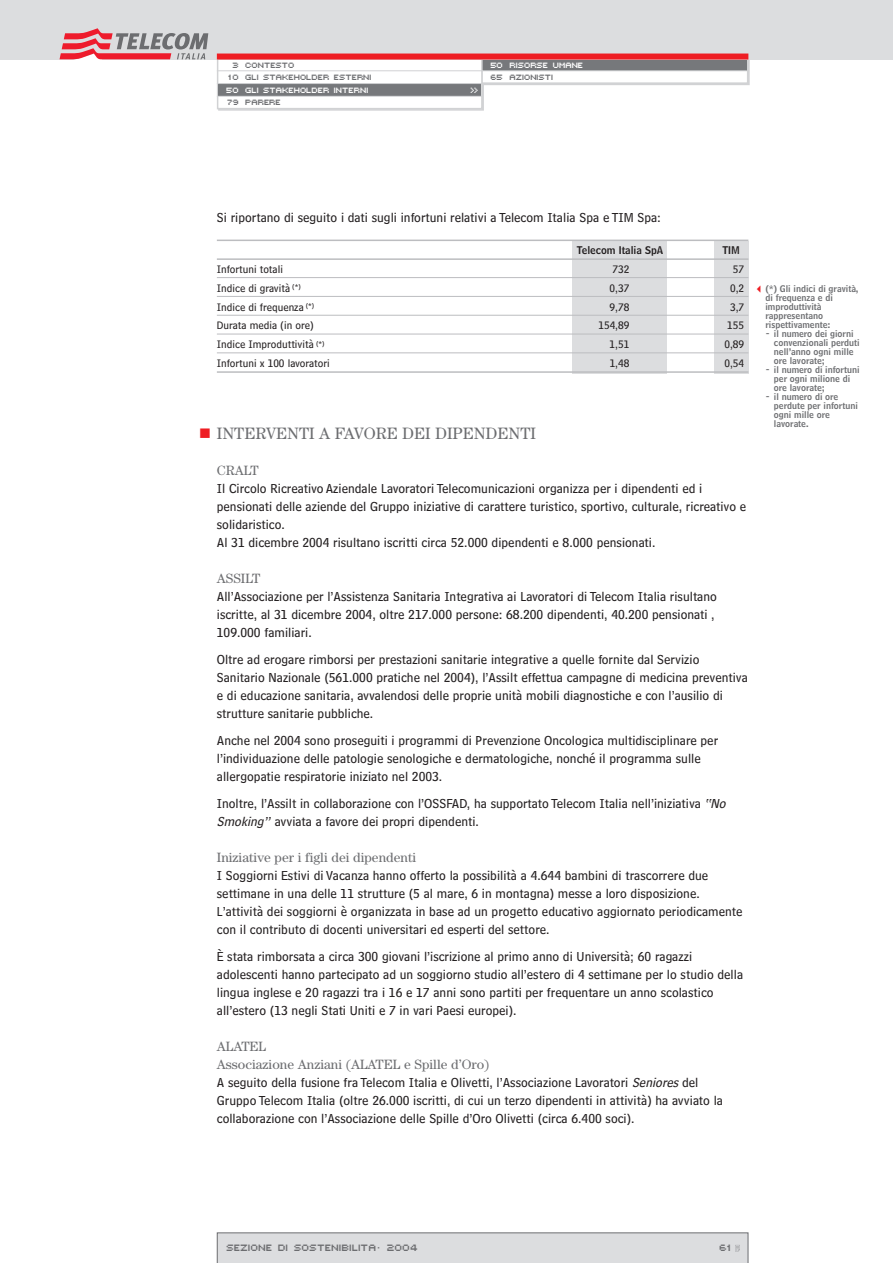
<style>
.page{position:relative;width:893px;height:1263px;background:#fff}
.page>*{position:absolute;margin:0;border:0;box-sizing:border-box;transform-origin:0 0}
.t1{font:16.5px "Century";color:#6c6d70}
.t2{font:13.5px/18px "Bell Centennial Sub Caption";color:#231f20}
.t3{font:13.5px/18px "Century";color:#6c6d70}
.t4{font:11.25px "Bell Centennial Sub Caption";color:#231f20}
.t5{font:10.5px "Bell Centennial Name And Number";color:#231f20}
.t6{font:9px/9px "Bell Centennial Name And Number";color:#6c6d70}
.t7{font:9px "MINI7 Tight";color:#6c6d70}
.t8{font:7.5px/12.5px "MINI7 Tight";letter-spacing:-.015em;color:#6c6d70}
.t9{font:7.5px "MINI7 Tight";letter-spacing:-.015em;color:#fff}
.s1{font-style:italic}
</style>
<div class="page">
<div style="left:572px;top:241px;width:95px;height:132px;background:#dcdddf"></div>
<div style="left:714px;top:241px;width:34px;height:132px;background:#dcdddf"></div>
<hr style="left:217px;top:240px;width:531px;height:1px;background:#bcbdc0">
<hr style="left:217px;top:258px;width:531px;height:2px;background:#bcbdc0">
<hr style="left:217px;top:277px;width:531px;height:1px;background:#bcbdc0">
<hr style="left:217px;top:296px;width:531px;height:1px;background:#bcbdc0">
<hr style="left:217px;top:315px;width:531px;height:1px;background:#bcbdc0">
<hr style="left:217px;top:334px;width:531px;height:1px;background:#bcbdc0">
<hr style="left:217px;top:352px;width:531px;height:1px;background:#bcbdc0">
<hr style="left:217px;top:371px;width:531px;height:2px;background:#bcbdc0">
<svg style="left:217px;top:1232px;width:531px;height:31px;background:#d8d9db"></svg>
<div style="left:482px;top:59px;width:268px;height:26px;border:2px solid #d1d2d4"></div>
<div style="left:218px;top:59px;width:266px;height:52px;border:2px solid #d1d2d4"></div>
<div style="left:482px;top:59px;width:266px;height:24px;background:#fff"></div>
<div style="left:481px;top:58px;width:267px;height:26px;border:2px solid #d1d2d4"></div>
<div style="left:483px;top:59px;width:264px;height:12px;background:#76787b"></div>
<div style="left:218px;top:59px;width:264px;height:50px;background:#fff"></div>
<div style="left:217px;top:58px;width:266px;height:51px;border:2px solid #d1d2d4"></div>
<div style="left:218px;top:83px;width:263px;height:13px;background:#76787b"></div>
<div style="left:0;top:0;width:893px;height:60px;background:#dcdddf"></div>
<div style="left:217px;top:54px;width:531px;height:6px;background:#ee1d23"></div>
<hr style="left:217px;top:70px;width:266px;height:1px;background:#d1d2d4">
<hr style="left:481px;top:70px;width:266px;height:1px;background:#d1d2d4">
<hr style="left:217px;top:83px;width:266px;height:1px;background:#d1d2d4">
<hr style="left:217px;top:96px;width:266px;height:1px;background:#d1d2d4">
<svg style="left:60px;top:28px;width:148px;height:32px"></svg>
<p class="t8" style="left:228px;top:59px;width:145px;text-indent:4px">3 CONTESTO<br>10 GLI STAKEHOLDER ESTERNI</p>
<p class="t9" style="left:225px;top:86px;width:144px">50 GLI STAKEHOLDER INTERNI</p>
<p class="t9" style="left:470px;top:86px;width:9px">&gt;&gt;</p>
<p class="t8" style="left:226px;top:96px;width:55px">79 PARERE</p>
<p class="t9" style="left:490px;top:61px;width:94px">50 RISORSE UMANE</p>
<p class="t8" style="left:490px;top:72px;width:65px">65 AZIONISTI</p>
<p class="t2" style="left:217px;top:210px;width:446px">Si riportano di seguito i dati sugli infortuni relativi a Telecom Italia Spa e TIM Spa:</p>
<p class="t5" style="left:577px;top:246px;width:88px">Telecom Italia SpA</p>
<p class="t5" style="left:722px;top:246px;width:19px">TIM</p>
<p class="t4" style="left:217px;top:265px;width:68px">Infortuni totali</p>
<p class="t4" style="left:612px;top:265px;width:18px">732</p>
<p class="t4" style="left:733px;top:265px;width:13px">57</p>
<p class="t4" style="left:217px;top:284px;width:85px">Indice di gravità <sup>(*)</sup></p>
<p class="t4" style="left:610px;top:284px;width:21px">0,37</p>
<p class="t4" style="left:730px;top:284px;width:16px">0,2</p>
<p class="t4" style="left:217px;top:303px;width:99px">Indice di frequenza <sup>(*)</sup></p>
<p class="t4" style="left:610px;top:303px;width:21px">9,78</p>
<p class="t4" style="left:730px;top:303px;width:16px">3,7</p>
<p class="t4" style="left:217px;top:322px;width:98px">Durata media (in ore)</p>
<p class="t4" style="left:598px;top:322px;width:32px">154,89</p>
<p class="t4" style="left:727px;top:322px;width:18px">155</p>
<p class="t4" style="left:217px;top:341px;width:109px">Indice Improduttività <sup>(*)</sup></p>
<p class="t4" style="left:610px;top:341px;width:21px">1,51</p>
<p class="t4" style="left:724px;top:341px;width:21px">0,89</p>
<p class="t4" style="left:217px;top:360px;width:114px">Infortuni x 100 lavoratori</p>
<p class="t4" style="left:610px;top:360px;width:21px">1,48</p>
<p class="t4" style="left:724px;top:360px;width:21px">0,54</p>
<p class="t1" style="left:217px;top:428px;width:321px">INTERVENTI A FAVORE DEI DIPENDENTI</p>
<p class="t3" style="left:217px;top:463px;width:44px">CRALT</p>
<p class="t2" style="left:217px;top:481px;width:531px">Il Circolo Ricreativo Aziendale Lavoratori Telecomunicazioni organizza per i dipendenti ed i pensionati delle aziende del Gruppo iniziative di carattere turistico, sportivo, culturale, ricreativo e solidaristico.<br>Al 31 dicembre 2004 risultano iscritti circa 52.000 dipendenti e 8.000 pensionati.</p>
<p class="t3" style="left:217px;top:571px;width:45px">ASSILT</p>
<p class="t2" style="left:217px;top:589px;width:502px">All’Associazione per l’Assistenza Sanitaria Integrativa ai Lavoratori di Telecom Italia risultano iscritte, al 31 dicembre 2004, oltre 217.000 persone: 68.200 dipendenti, 40.200 pensionati ,<br>109.000 familiari.</p>
<p class="t2" style="left:217px;top:652px;width:532px">Oltre ad erogare rimborsi per prestazioni sanitarie integrative a quelle fornite dal Servizio Sanitario Nazionale (561.000 pratiche nel 2004), l’Assilt effettua campagne di medicina preventiva e di educazione sanitaria, avvalendosi delle proprie unità mobili diagnostiche e con l’ausilio di strutture sanitarie pubbliche.</p>
<p class="t2" style="left:217px;top:733px;width:503px">Anche nel 2004 sono proseguiti i programmi di Prevenzione Oncologica multidisciplinare per l’individuazione delle patologie senologiche e dermatologiche, nonché il programma sulle allergopatie respiratorie iniziato nel 2003.</p>
<p class="t2" style="left:217px;top:796px;width:513px">Inoltre, l’Assilt in collaborazione con l’OSSFAD, ha supportato Telecom Italia nell’iniziativa <span class="s1">“No<br>Smoking”</span> avviata a favore dei propri dipendenti.</p>
<p class="t3" style="left:217px;top:850px;width:201px">Iniziative per i figli dei dipendenti</p>
<p class="t2" style="left:217px;top:868px;width:527px">I Soggiorni Estivi di Vacanza hanno offerto la possibilità a 4.644 bambini di trascorrere due settimane in una delle 11 strutture (5 al mare, 6 in montagna) messe a loro disposizione.<br>L’attività dei soggiorni è organizzata in base ad un progetto educativo aggiornato periodicamente con il contributo di docenti universitari ed esperti del settore.</p>
<p class="t2" style="left:217px;top:949px;width:528px">È stata rimborsata a circa 300 giovani l’iscrizione al primo anno di Università; 60 ragazzi adolescenti hanno partecipato ad un soggiorno studio all’estero di 4 settimane per lo studio della lingua inglese e 20 ragazzi tra i 16 e 17 anni sono partiti per frequentare un anno scolastico all’estero (13 negli Stati Uniti e 7 in vari Paesi europei).</p>
<p class="t3" style="left:217px;top:1039px;width:274px">ALATEL<br>Associazione Anziani (ALATEL e Spille d’Oro)</p>
<p class="t2" style="left:217px;top:1075px;width:508px">A seguito della fusione fra Telecom Italia e Olivetti, l’Associazione Lavoratori <span class="s1">Seniores</span>del<br>Gruppo Telecom Italia (oltre 26.000 iscritti, di cui un terzo dipendenti in attività) ha avviato la collaborazione con l’Associazione delle Spille d’Oro Olivetti (circa 6.400 soci).</p>
<p class="t6" style="left:765px;top:285px;width:95px">(*) Gli indici di gravità, di frequenza e di improduttività rappresentano rispettivamente:</p>
<p class="t6" style="left:774px;top:330px;width:87px;text-indent:-9px">- il numero dei giorni convenzionali perduti nell’anno ogni mille ore lavorate;</p>
<p class="t6" style="left:774px;top:366px;width:87px;text-indent:-9px">- il numero di infortuni per ogni milione di ore lavorate;</p>
<p class="t6" style="left:774px;top:393px;width:85px;text-indent:-9px">- il numero di ore perdute per infortuni ogni mille ore lavorate.</p>
<p class="t7" style="left:225px;top:1243px;width:193px">SEZIONE DI SOSTENIBILITA’ 2004</p>
<p class="t7" style="left:718px;top:1243px;width:14px">61</p>
</div>
